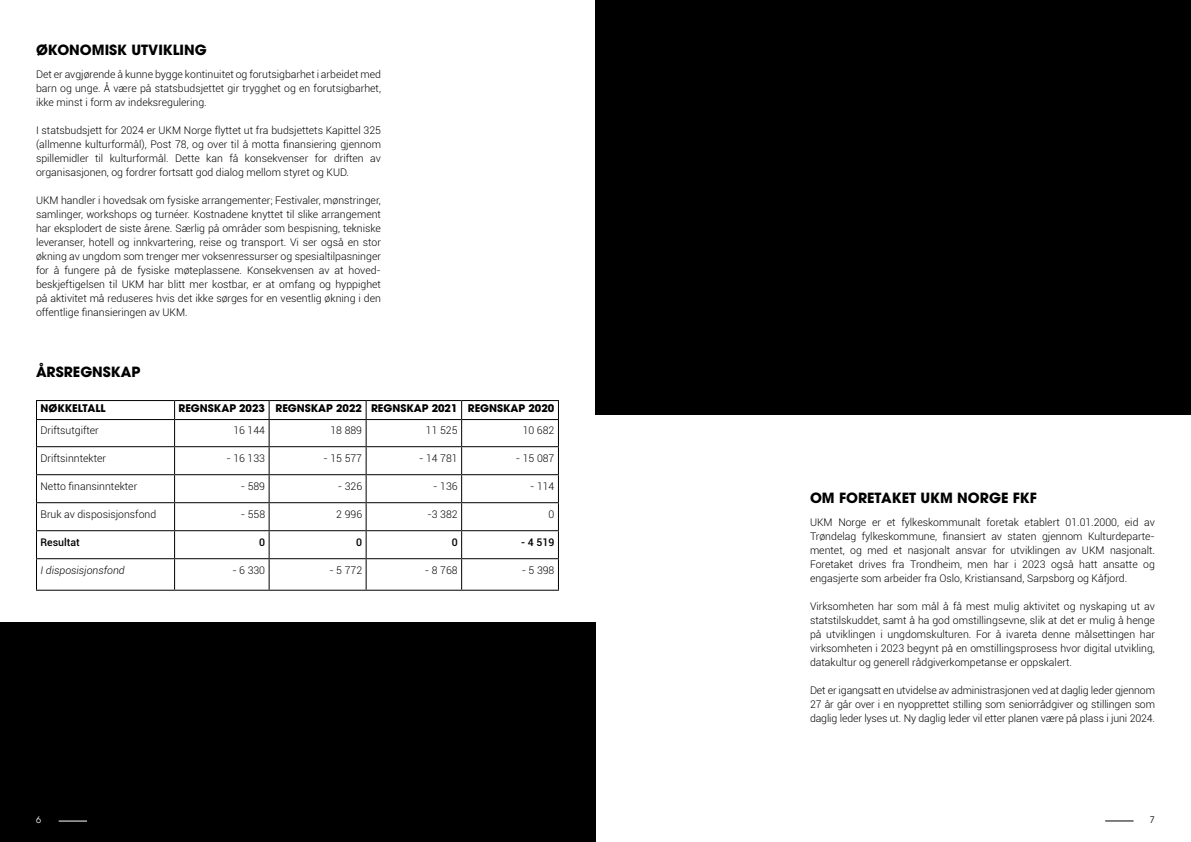
<style>
.page{position:relative;width:1191px;height:842px;background:#fff}
.page>*{position:absolute;margin:0;border:0;box-sizing:border-box;transform-origin:0 0}
.t1{font:700 14px "ITC Avant Garde Pro";color:#000}
.t2{font:300 10.5px/14px "Roboto";color:#000;text-align:justify}
.t3{font:700 10.5px "ITC Avant Garde Pro";color:#000}
.t4{font:italic 300 10.5px "Roboto";color:#000}
.t5{font:500 10.5px "Roboto";color:#000}
.t6{font:9px "ITC Avant Garde Pro";color:#fff}
.t7{font:9px "ITC Avant Garde Pro";color:#000}
</style>
<div class="page">
<div style="left:0;top:622px;width:595px;height:220px;background:#000"></div>
<div style="left:595px;top:0;width:596px;height:415px;background:#000"></div>
<svg style="left:1105px;top:820px;width:28px;height:1px"></svg>
<svg style="left:59px;top:821px;width:28px;height:1px"></svg>
<hr style="left:36px;top:400px;width:139px;height:1px;background:#000">
<hr style="left:175px;top:400px;width:94px;height:1px;background:#000">
<hr style="left:269px;top:400px;width:97px;height:1px;background:#000">
<hr style="left:366px;top:400px;width:95px;height:1px;background:#000">
<hr style="left:461px;top:400px;width:98px;height:1px;background:#000">
<hr style="left:36px;top:419px;width:139px;height:1px;background:#000">
<hr style="left:175px;top:419px;width:94px;height:1px;background:#000">
<hr style="left:269px;top:419px;width:97px;height:1px;background:#000">
<hr style="left:366px;top:419px;width:95px;height:1px;background:#000">
<hr style="left:461px;top:419px;width:98px;height:1px;background:#000">
<hr style="left:36px;top:446px;width:139px;height:1px;background:#000">
<hr style="left:175px;top:446px;width:94px;height:1px;background:#000">
<hr style="left:269px;top:446px;width:97px;height:1px;background:#000">
<hr style="left:366px;top:446px;width:95px;height:1px;background:#000">
<hr style="left:461px;top:446px;width:98px;height:1px;background:#000">
<hr style="left:36px;top:474px;width:139px;height:1px;background:#000">
<hr style="left:175px;top:474px;width:94px;height:1px;background:#000">
<hr style="left:269px;top:474px;width:97px;height:1px;background:#000">
<hr style="left:366px;top:474px;width:95px;height:1px;background:#000">
<hr style="left:461px;top:474px;width:98px;height:1px;background:#000">
<hr style="left:36px;top:502px;width:139px;height:1px;background:#000">
<hr style="left:175px;top:502px;width:94px;height:1px;background:#000">
<hr style="left:269px;top:502px;width:97px;height:1px;background:#000">
<hr style="left:366px;top:502px;width:95px;height:1px;background:#000">
<hr style="left:461px;top:502px;width:98px;height:1px;background:#000">
<hr style="left:36px;top:530px;width:139px;height:1px;background:#000">
<svg style="left:36px;top:401px;width:1px;height:157px"></svg>
<hr style="left:175px;top:530px;width:94px;height:1px;background:#000">
<svg style="left:174px;top:401px;width:1px;height:157px"></svg>
<hr style="left:269px;top:530px;width:97px;height:1px;background:#000">
<svg style="left:269px;top:401px;width:1px;height:157px"></svg>
<hr style="left:366px;top:530px;width:95px;height:1px;background:#000">
<svg style="left:366px;top:401px;width:1px;height:157px"></svg>
<hr style="left:461px;top:530px;width:98px;height:1px;background:#000">
<svg style="left:461px;top:401px;width:1px;height:157px"></svg>
<svg style="left:558px;top:401px;width:1px;height:157px"></svg>
<hr style="left:36px;top:558px;width:139px;height:1px;background:#000">
<hr style="left:36px;top:559px;width:1px;height:31px;background:#000">
<hr style="left:175px;top:558px;width:94px;height:1px;background:#000">
<hr style="left:174px;top:559px;width:1px;height:31px;background:#000">
<hr style="left:269px;top:558px;width:97px;height:1px;background:#000">
<hr style="left:269px;top:559px;width:1px;height:31px;background:#000">
<hr style="left:366px;top:558px;width:95px;height:1px;background:#000">
<hr style="left:366px;top:559px;width:1px;height:31px;background:#000">
<hr style="left:461px;top:558px;width:98px;height:1px;background:#000">
<hr style="left:461px;top:559px;width:1px;height:31px;background:#000">
<hr style="left:558px;top:559px;width:1px;height:31px;background:#000">
<hr style="left:36px;top:590px;width:139px;height:1px;background:#000">
<hr style="left:175px;top:590px;width:94px;height:1px;background:#000">
<hr style="left:269px;top:590px;width:97px;height:1px;background:#000">
<hr style="left:366px;top:590px;width:95px;height:1px;background:#000">
<hr style="left:461px;top:590px;width:98px;height:1px;background:#000">
<h1 class="t1" style="left:36px;top:40px;width:172px">ØKONOMISK UTVIKLING</h1>
<p class="t2" style="left:36px;top:67px;width:346px">Det er avgjørende å kunne bygge kontinuitet og forutsigbarhet i arbeidet med barn og unge. Å være på statsbudsjettet gir trygghet og en forutsigbarhet, ikke minst i form av indeksregulering.</p>
<p class="t2" style="left:36px;top:123px;width:346px">I statsbudsjett for 2024 er UKM Norge flyttet ut fra budsjettets Kapittel 325 (allmenne kulturformål), Post 78, og over til å motta finansiering gjennom spillemidler til kulturformål. Dette kan få konsekvenser for driften av organisasjonen, og fordrer fortsatt god dialog mellom styret og KUD.</p>
<p class="t2" style="left:36px;top:193px;width:346px">UKM handler i hovedsak om fysiske arrangementer; Festivaler, mønstringer, samlinger, workshops og turnéer. Kostnadene knyttet til slike arrangement har eksplodert de siste årene. Særlig på områder som bespisning, tekniske leveranser, hotell og innkvartering, reise og transport. Vi ser også en stor økning av ungdom som trenger mer voksenressurser og spesialtilpasninger for å fungere på de fysiske møteplassene. Konsekvensen av at hoved&shy;beskjeftigelsen til UKM har blitt mer kostbar, er at omfang og hyppighet på aktivitet må reduseres hvis det ikke sørges for en vesentlig økning i den offentlige finansieringen av UKM.</p>
<h1 class="t1" style="left:36px;top:363px;width:106px">ÅRSREGNSKAP</h1>
<p class="t3" style="left:40px;top:401px;width:67px">NØKKELTALL</p>
<p class="t3" style="left:179px;top:401px;width:377px">REGNSKAP 2023 REGNSKAP 2022 REGNSKAP 2021 REGNSKAP 2020</p>
<p class="t2" style="left:40px;top:423px;width:60px">Driftsutgifter</p>
<p class="t2" style="left:233px;top:423px;width:33px">16 144</p>
<p class="t2" style="left:330px;top:423px;width:33px">18 889</p>
<p class="t2" style="left:426px;top:423px;width:33px">11 525</p>
<p class="t2" style="left:523px;top:423px;width:33px">10 682</p>
<p class="t2" style="left:41px;top:451px;width:67px">Driftsinntekter</p>
<p class="t2" style="left:226px;top:451px;width:40px">- 16 133</p>
<p class="t2" style="left:323px;top:451px;width:40px">- 15 577</p>
<p class="t2" style="left:419px;top:451px;width:40px">- 14 781</p>
<p class="t2" style="left:516px;top:451px;width:40px">- 15 087</p>
<p class="t2" style="left:41px;top:479px;width:98px">Netto finansinntekter</p>
<p class="t2" style="left:241px;top:479px;width:26px">- 589</p>
<p class="t2" style="left:338px;top:479px;width:26px">- 326</p>
<p class="t2" style="left:433px;top:479px;width:26px">- 136</p>
<p class="t2" style="left:530px;top:479px;width:26px">- 114</p>
<p class="t2" style="left:41px;top:507px;width:117px">Bruk av disposisjonsfond</p>
<p class="t2" style="left:241px;top:507px;width:26px">- 558</p>
<p class="t2" style="left:336px;top:507px;width:27px">2 996</p>
<p class="t2" style="left:427px;top:507px;width:32px">-3 382</p>
<p class="t2" style="left:548px;top:507px;width:7px">0</p>
<p class="t5" style="left:41px;top:535px;width:41px">Resultat</p>
<p class="t5" style="left:259px;top:535px;width:7px">0</p>
<p class="t5" style="left:356px;top:535px;width:7px">0</p>
<p class="t5" style="left:452px;top:535px;width:7px">0</p>
<p class="t5" style="left:521px;top:535px;width:35px">- 4 519</p>
<p class="t4" style="left:41px;top:563px;width:86px">I disposisjonsfond</p>
<p class="t2" style="left:232px;top:563px;width:34px">- 6 330</p>
<p class="t2" style="left:329px;top:563px;width:34px">- 5 772</p>
<p class="t2" style="left:425px;top:563px;width:34px">- 8 768</p>
<p class="t2" style="left:521px;top:563px;width:34px">- 5 398</p>
<h1 class="t1" style="left:810px;top:489px;width:228px">OM FORETAKET UKM NORGE FKF</h1>
<p class="t2" style="left:810px;top:515px;width:346px">UKM Norge er et fylkeskommunalt foretak etablert 01.01.2000, eid av Trøndelag fylkeskommune, finansiert av staten gjennom Kulturdeparte&shy;mentet, og med et nasjonalt ansvar for utviklingen av UKM nasjonalt.<br>Foretaket drives fra Trondheim, men har i 2023 også hatt ansatte og engasjerte som arbeider fra Oslo, Kristiansand, Sarpsborg og Kåfjord.</p>
<p class="t2" style="left:810px;top:599px;width:346px">Virksomheten har som mål å få mest mulig aktivitet og nyskaping ut av statstilskuddet, samt å ha god omstillingsevne, slik at det er mulig å henge på utviklingen i ungdomskulturen. For å ivareta denne målsettingen har virksomheten i 2023 begynt på en omstillingsprosess hvor digital utvikling, datakultur og generell rådgiverkompetanse er oppskalert.</p>
<p class="t2" style="left:810px;top:683px;width:346px">Det er igangsatt en utvidelse av administrasjonen ved at daglig leder gjennom 27 år går over i en nyopprettet stilling som seniorrådgiver og stillingen som daglig leder lyses ut. Ny daglig leder vil etter planen være på plass i juni 2024.</p>
<p class="t6" style="left:36px;top:814px;width:6px">6</p>
<p class="t7" style="left:1150px;top:814px;width:6px">7</p>
</div>
